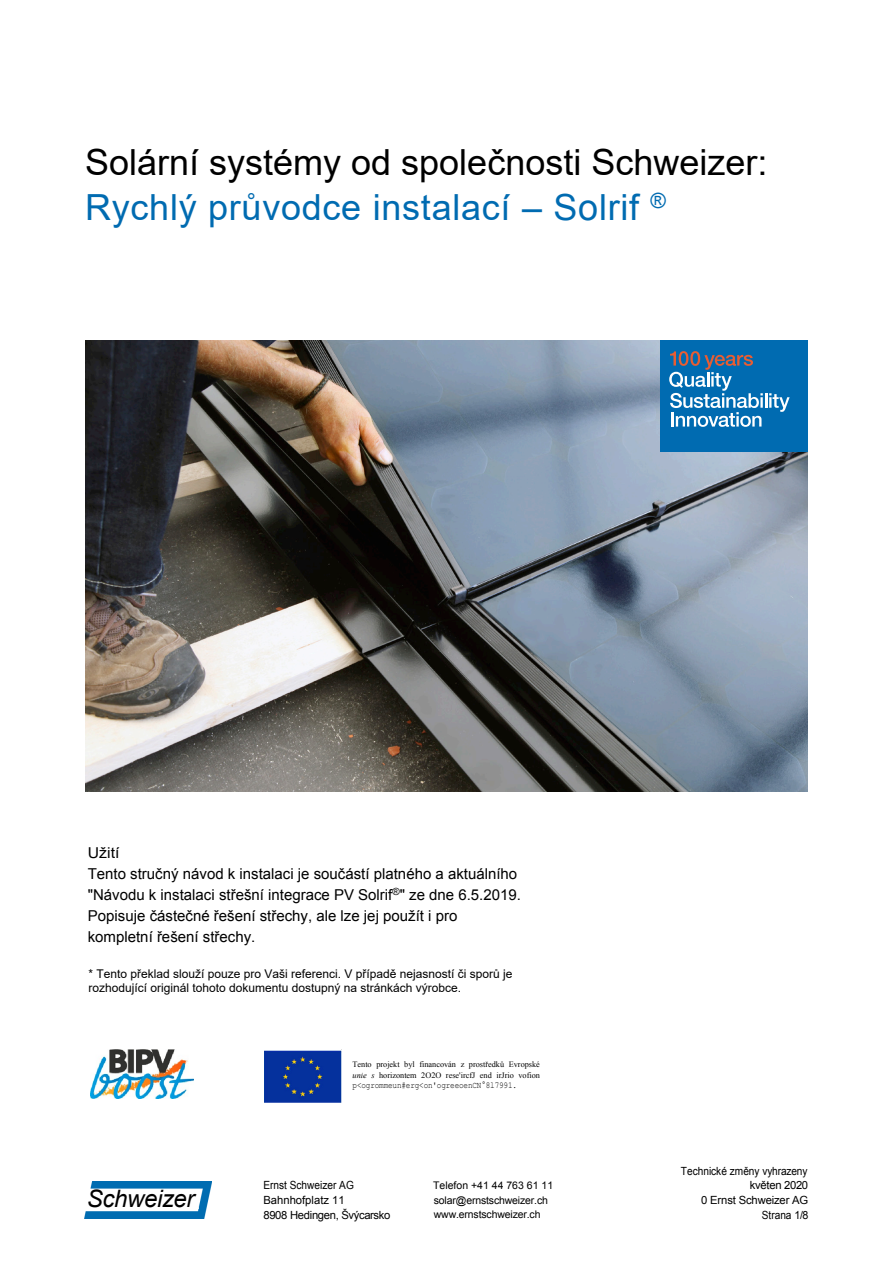
<style>
.page{position:relative;width:893px;height:1263px;background:#fff}
.page>*{position:absolute;margin:0;border:0;box-sizing:border-box;transform-origin:0 0}
.t1{font:36px/45px "Arial";color:#000}
.t2{font:italic 24px "Arial";letter-spacing:-.015em;color:#000}
.t3{font:15px/21px "Arial";color:#000;scale:1.05 1}
.t4{font:12px/14.4px "Arial";color:#000}
.t5{font:11.25px/14.7px "Arial";letter-spacing:-.015em;color:#000;text-align:right;scale:.9 1}
.t6{font:10.5px/14.7px "Arial";letter-spacing:-.015em;color:#000}
.t7{font:9px "Courier New";letter-spacing:-.02em;color:#000;scale:.85 1}
.t8{font:8.25px/10.6px "Times New Roman";color:#000}
.s1{color:#006bb1}
.s2{font-style:italic}
</style>
<div class="page">
<img style="left:86px;top:340px;width:722px;height:451px">
<div style="left:660px;top:340px;width:148px;height:112px;background:#006bb1"></div>
<svg style="left:669px;top:351px;width:121px;height:76px"></svg>
<img style="left:85px;top:1181px;width:127px;height:37px">
<img style="left:264px;top:1050px;width:77px;height:52px">
<img style="left:90px;top:1050px;width:103px;height:48px">
<h1 class="t1" style="left:85px;top:140px;width:684px">Solární systémy od společnosti Schweizer:<br><span class="s1">Rychlý průvodce instalací – Solrif</span> <sup>®</sup></h1>
<p class="t3" style="left:88px;top:842px;width:414px">Užití<br>Tento stručný návod k instalaci je součástí platného a aktuálního "Návodu k instalaci střešní integrace PV Solrif<sup>®</sup>" ze dne 6.5.2019.<br>Popisuje částečné řešení střechy, ale lze jej použít i pro kompletní řešení střechy.</p>
<p class="t4" style="left:88px;top:966px;width:426px">* Tento překlad slouží pouze pro Vaši referenci. V případě nejasností či sporů je rozhodující originál tohoto dokumentu dostupný na stránkách výrobce.</p>
<h2 class="t2" style="left:87px;top:1185px;width:109px">Schweizer</h2>
<p class="t8" style="left:352px;top:1059px;width:189px">Tento projekt byl financován z prostředků Evropské <span class="s2">unie s</span> horizontem 2O2O rese'ircfJ end irJrio vofion</p>
<p class="t7" style="left:353px;top:1081px;width:195px">p&lt;ogrommeun#erg&lt;on'ogreeoenCN°8l7991.</p>
<p class="t5" style="left:263px;top:1178px;width:143px;text-align:left">Ernst Schweizer AG<br>Bahnhofplatz 11<br>8908 Hedingen, Švýcarsko</p>
<p class="t6" style="left:433px;top:1178px;width:121px">Telefon +41 44 763 61 11 solar@ernstschweizer.ch www.ernstschweizer.ch</p>
<p class="t5" style="left:681px;top:1163px;width:143px">Technické změny vyhrazeny květen 2020<br>0 Ernst Schweizer AG<br>Strana 1/8</p>
</div>
